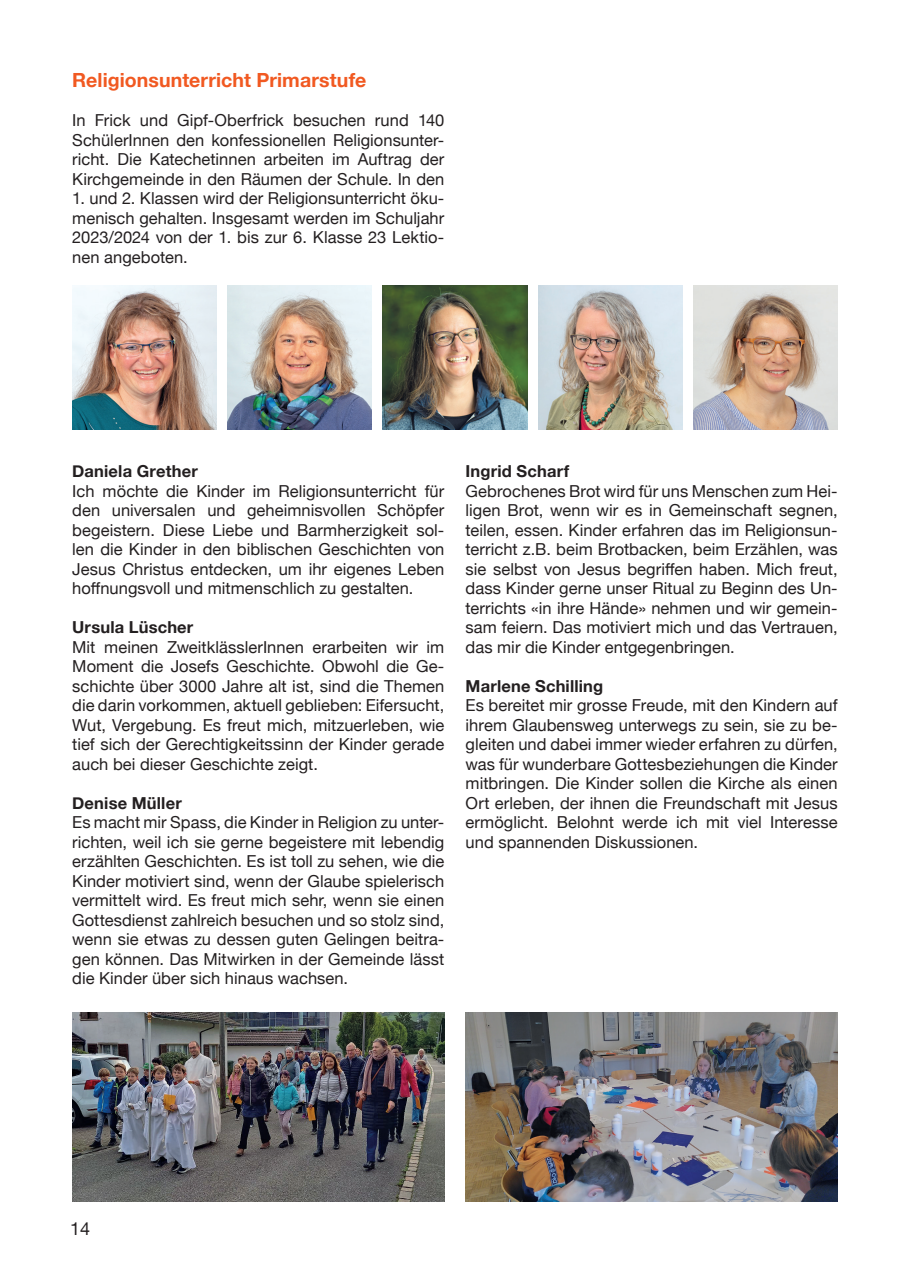
<style>
.page{position:relative;width:910px;height:1280px;background:#fff}
.page>*{position:absolute;margin:0;border:0;box-sizing:border-box;transform-origin:0 0}
.t1{font:700 19.5px "Helvetica Neue";letter-spacing:.005em;color:#f15921}
.t2{font:18px "Helvetica Neue";color:#231f20}
.t3{font:16.5px/19.5px "Helvetica Neue";letter-spacing:.005em;color:#231f20;text-align:justify}
.t4{font:700 16.5px "Helvetica Neue";letter-spacing:.01em;color:#231f20}
</style>
<div class="page">
<img style="left:72px;top:286px;width:144px;height:144px">
<img style="left:383px;top:286px;width:144px;height:144px">
<img style="left:466px;top:1012px;width:372px;height:189px">
<img style="left:72px;top:1012px;width:372px;height:189px">
<img style="left:538px;top:286px;width:144px;height:144px">
<img style="left:694px;top:286px;width:144px;height:144px">
<img style="left:228px;top:286px;width:144px;height:144px">
<p class="t1" style="left:72px;top:65px;width:296px">Religionsunterricht Primarstufe</p>
<p class="t3" style="left:72px;top:111px;width:374px">In Frick und Gipf-Oberfrick besuchen rund 140<br>SchülerInnen den konfessionellen Religionsunter&shy;richt. Die Katechetinnen arbeiten im Auftrag der Kirchgemeinde in den Räumen der Schule. In den</p>
<p class="t3" style="left:72px;top:190px;width:374px">1. und 2. Klassen wird der Religionsunterricht öku&shy;menisch gehalten. Insgesamt werden im Schuljahr 2023/2024 von der 1. bis zur 6. Klasse 23 Lektio&shy;nen angeboten.</p>
<p class="t4" style="left:72px;top:458px;width:127px">Daniela Grether</p>
<p class="t3" style="left:72px;top:482px;width:374px">Ich möchte die Kinder im Religionsunterricht für den universalen und geheimnisvollen Schöpfer begeistern. Diese Liebe und Barmherzigkeit sol&shy;len die Kinder in den biblischen Geschichten von Jesus Christus entdecken, um ihr eigenes Leben hoffnungsvoll und mitmenschlich zu gestalten.</p>
<p class="t4" style="left:72px;top:614px;width:123px">Ursula Lüscher</p>
<p class="t3" style="left:72px;top:638px;width:374px">Mit meinen ZweitklässlerInnen erarbeiten wir im Moment die Josefs Geschichte. Obwohl die Ge&shy;schichte über 3000 Jahre alt ist, sind die Themen die darin vorkommen, aktuell geblieben: Eifersucht, Wut, Vergebung. Es freut mich, mitzuerleben, wie tief sich der Gerechtigkeitssinn der Kinder gerade auch bei dieser Geschichte zeigt.</p>
<p class="t4" style="left:72px;top:790px;width:111px">Denise Müller</p>
<p class="t3" style="left:72px;top:814px;width:374px">Es macht mir Spass, die Kinder in Religion zu unter&shy;richten, weil ich sie gerne begeistere mit lebendig erzählten Geschichten. Es ist toll zu sehen, wie die Kinder motiviert sind, wenn der Glaube spielerisch vermittelt wird. Es freut mich sehr, wenn sie einen Gottesdienst zahlreich besuchen und so stolz sind, wenn sie etwas zu dessen guten Gelingen beitra&shy;gen können. Das Mitwirken in der Gemeinde lässt die Kinder über sich hinaus wachsen.</p>
<p class="t4" style="left:466px;top:458px;width:105px">Ingrid Scharf</p>
<p class="t3" style="left:466px;top:482px;width:374px">Gebrochenes Brot wird für uns Menschen zum Hei&shy;ligen Brot, wenn wir es in Gemeinschaft segnen, teilen, essen. Kinder erfahren das im Religionsun&shy;terricht z.B. beim Brotbacken, beim Erzählen, was sie selbst von Jesus begriffen haben. Mich freut, dass Kinder gerne unser Ritual zu Beginn des Un&shy;terrichts «in ihre Hände» nehmen und wir gemein&shy;sam feiern. Das motiviert mich und das Vertrauen, das mir die Kinder entgegenbringen.</p>
<p class="t4" style="left:466px;top:673px;width:139px">Marlene Schilling</p>
<p class="t3" style="left:466px;top:697px;width:374px">Es bereitet mir grosse Freude, mit den Kindern auf ihrem Glaubensweg unterwegs zu sein, sie zu be&shy;gleiten und dabei immer wieder erfahren zu dürfen, was für wunderbare Gottesbeziehungen die Kinder mitbringen. Die Kinder sollen die Kirche als einen Ort erleben, der ihnen die Freundschaft mit Jesus ermöglicht. Belohnt werde ich mit viel Interesse und spannenden Diskussionen.</p>
<p class="t2" style="left:70px;top:1216px;width:22px">14</p>
</div>
